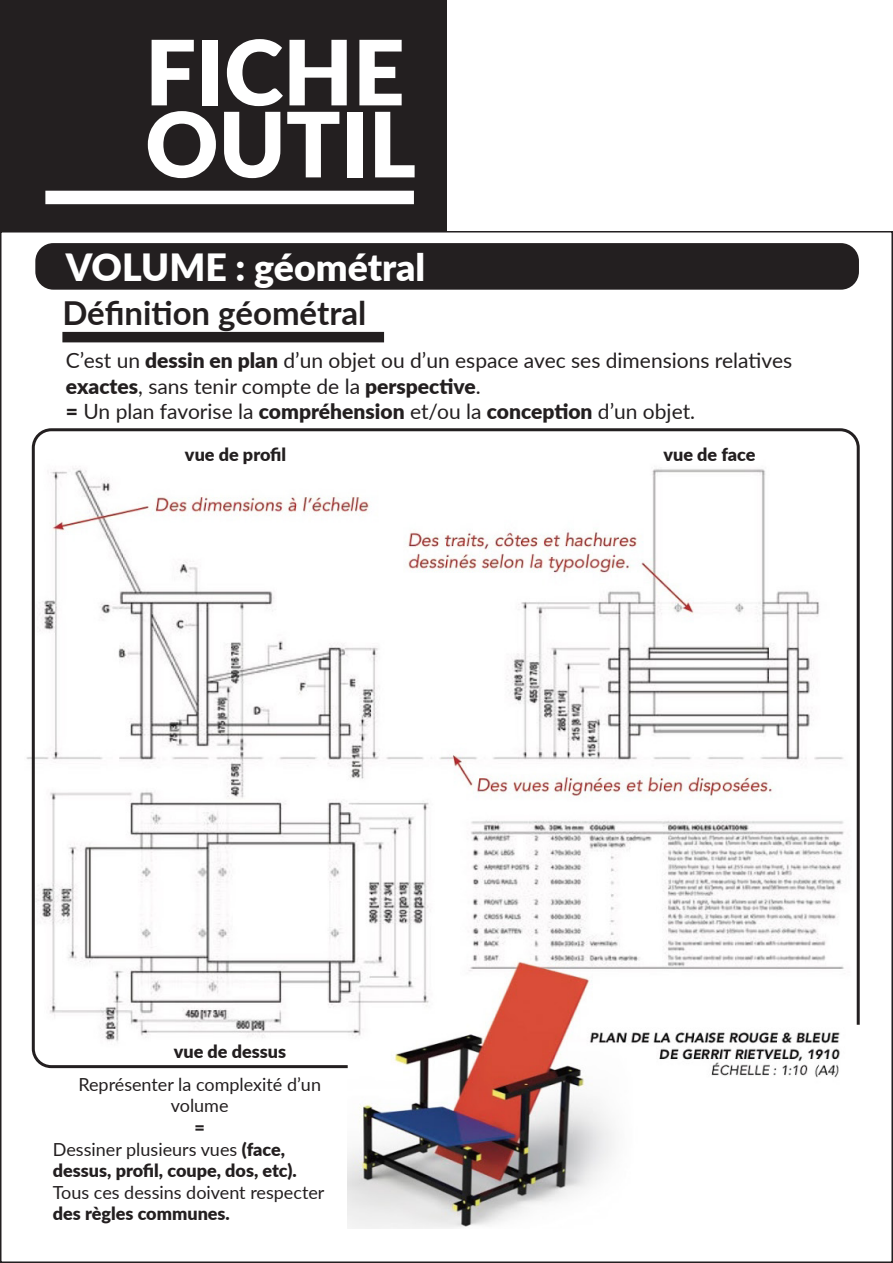
<style>
.page{position:relative;width:893px;height:1263px;background:#fff}
.page>*{position:absolute;margin:0;border:0;box-sizing:border-box;transform-origin:0 0}
.t1{font:900 90px/72px "Lato";color:#fff;text-align:right}
.t2{font:900 37.5px "Lato";color:#fff}
.t3{font:700 33px "Lato";color:#231f20}
.t4{font:21px/25.2px "Lato";color:#231f20}
.t5{font:900 18px/21.6px "Lato";color:#231f20}
.t6{font:18px/21.6px "Lato";color:#231f20;text-align:center}
.s1{font-family:"Helvetica";font-weight:700;font-size:195px}
.s2{font-weight:900}
.s3{font-weight:400}
</style>
<div class="page">
<img style="left:26px;top:757px;width:813px;height:472px">
<div style="left:0;top:0;width:446px;height:232px;background:#231f20"></div>
<div style="left:45px;top:191px;width:369px;height:13px;background:#fff"></div>
<div style="left:35px;top:243px;width:824px;height:47px;background:#231f20;border-radius:18px"></div>
<div style="left:34px;top:1076px;width:313px;height:164px;background:#fff"></div>
<div style="left:62px;top:332px;width:322px;height:10px;background:#231f20"></div>
<svg style="left:30px;top:428px;width:830px;height:641px"></svg>
<p class="t1" style="left:35px;top:33px;width:382px"><span class="s1">6</span>FICHE<br>OUTIL</p>
<p class="t2" style="left:66px;top:239px;width:361px">VOLUME : géométral</p>
<p class="t3" style="left:62px;top:289px;width:305px">Définition géométral</p>
<p class="t4" style="left:66px;top:347px;width:728px">C’est un <span class="s2">dessin en plan</span> d’un objet ou d’un espace avec ses dimensions relatives <span class="s2">exactes</span>, sans tenir compte de la <span class="s2">perspective</span>.</p>
<p class="t4" style="left:66px;top:398px;width:631px"><span class="s2">=</span> Un plan favorise la <span class="s2">compréhension</span> et/ou la <span class="s2">conception</span> d’un objet.</p>
<p class="t5" style="left:185px;top:443px;width:103px">vue de profil</p>
<p class="t5" style="left:663px;top:443px;width:94px">vue de face</p>
<p class="t5" style="left:174px;top:1040px;width:114px">vue de dessus</p>
<p class="t6" style="left:78px;top:1072px;width:244px">Représenter la complexité d’un volume</p>
<p class="t5" style="left:194px;top:1116px;width:12px">=</p>
<p class="t5" style="left:53px;top:1137px;width:245px"><span class="s3">Dessiner plusieurs vues</span> (face, dessus, profil, coupe, dos, etc).</p>
<p class="t6" style="left:53px;top:1180px;width:273px;text-align:left">Tous ces dessins doivent respecter <span class="s2">des règles communes.</span></p>
</div>
